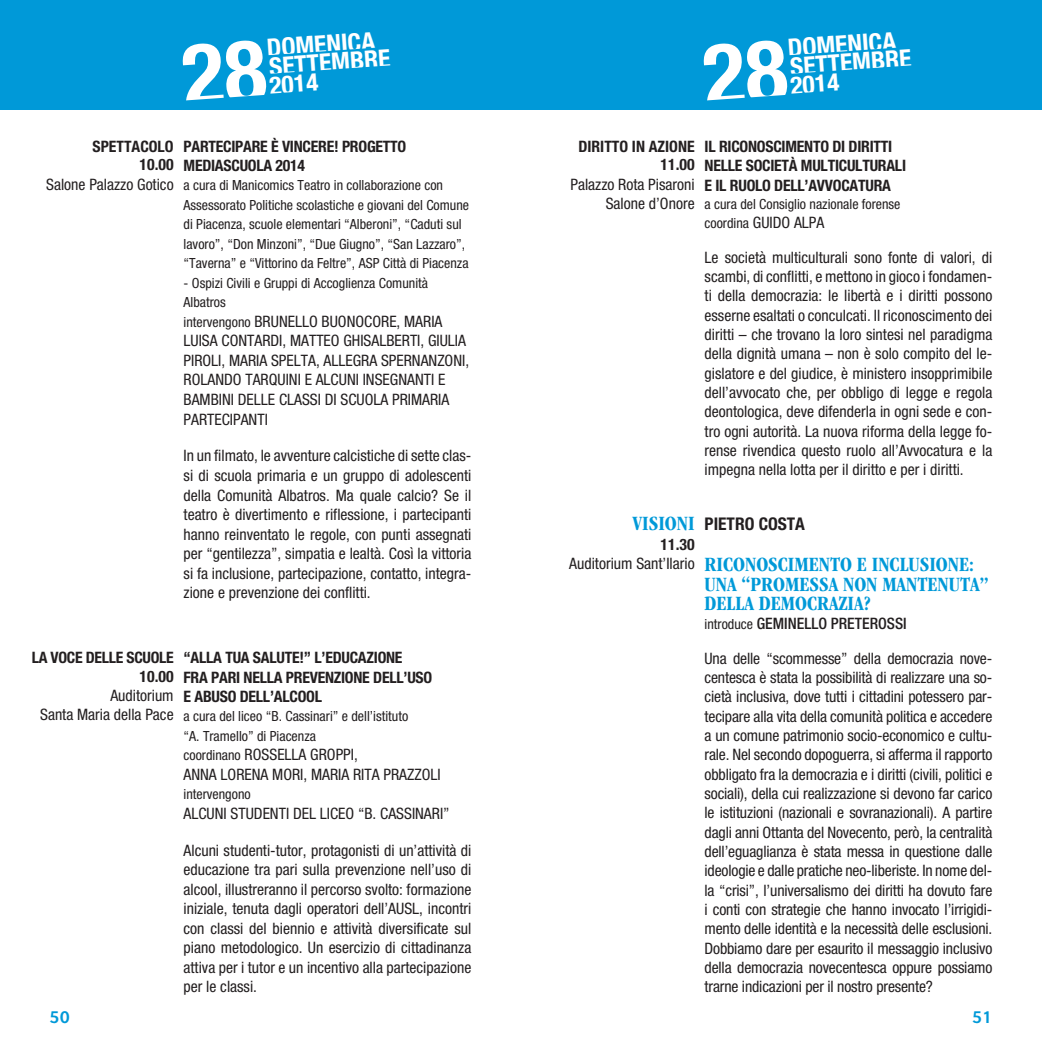
<style>
.page{position:relative;width:1042px;height:1042px;background:#fff}
.page>*{position:absolute;margin:0;border:0;box-sizing:border-box;transform-origin:0 0}
.t1{font:700 condensed 25.38px/18.9px "Helvetica Neue LT Std";color:#fff}
.t2{font:700 condensed 21px/19.4px "ITC Garamond Std";color:#0099d8}
.t3{font:700 condensed 17.5px "Helvetica Neue LT Std";color:#231f20}
.t4{font:condensed 15.75px/19.4px "Helvetica Neue LT Std";color:#231f20}
.t5{font:700 condensed 15.75px/18.4px "Helvetica Neue LT Std";letter-spacing:-.015em;color:#231f20;text-align:right}
.t6{font:700 15.75px "British Council Sans";color:#0099d8}
.t7{font:condensed 14px/19.6px "Helvetica Neue LT Std";color:#231f20}
.s1{font-size:14px}
.s2{font-weight:500}
</style>
<div class="page">
<div style="left:0;top:0;width:521px;height:109px;background:#0099d8"></div>
<div style="left:521px;top:0;width:521px;height:109px;background:#0099d8"></div>
<h1 class="t1" style="left:266px;top:38px;width:110px;rotate:-4deg">DOMENICA</h1>
<h1 class="t1" style="left:267px;top:57px;width:124px;rotate:-4deg">SETTEMBRE<br>2014</h1>
<p class="t5" style="left:93px;top:137px;width:83px">SPETTACOLO<br>10.00</p>
<p class="t4" style="left:46px;top:174px;width:129px">Salone Palazzo Gotico</p>
<p class="t5" style="left:184px;top:136px;width:224px;line-height:19.6px;text-align:left">PARTECIPARE È VINCERE! PROGETTO<br>MEDIASCUOLA 2014</p>
<p class="t7" style="left:184px;top:175px;width:287px">a cura di Manicomics Teatro in collaborazione con Assessorato Politiche scolastiche e giovani del Comune di Piacenza, scuole elementari “Alberoni”, “Caduti sul lavoro”, “Don Minzoni”, “Due Giugno”, “San Lazzaro”, “Taverna” e “Vittorino da Feltre”, ASP Città di Piacenza</p>
<p class="t7" style="left:184px;top:273px;width:246px">- Ospizi Civili e Gruppi di Accoglienza Comunità<br>Albatros</p>
<p class="t4" style="left:184px;top:311px;width:287px"><span class="s1">intervengono</span> BRUNELLO BUONOCORE, MARIA LUISA CONTARDI, MATTEO GHISALBERTI, GIULIA PIROLI, MARIA SPELTA, ALLEGRA SPERNANZONI, ROLANDO TARQUINI E ALCUNI INSEGNANTI E BAMBINI DELLE CLASSI DI SCUOLA PRIMARIA PARTECIPANTI</p>
<p class="t4" style="left:184px;top:446px;width:289px;text-align:justify">In un filmato, le avventure calcistiche di sette clas&shy;si di scuola primaria e un gruppo di adolescenti della Comunità Albatros. Ma quale calcio? Se il teatro è divertimento e riflessione, i partecipanti hanno reinventato le regole, con punti assegnati per “gentilezza”, simpatia e lealtà. Così la vittoria si fa inclusione, partecipazione, contatto, integra&shy;zione e prevenzione dei conflitti.</p>
<p class="t5" style="left:32px;top:648px;width:143px">LA VOCE DELLE SCUOLE<br>10.00</p>
<p class="t4" style="left:40px;top:685px;width:135px;text-align:right">Auditorium<br>Santa Maria della Pace</p>
<p class="t5" style="left:184px;top:647px;width:250px;line-height:19.6px;text-align:left">“ALLA TUA SALUTE!” L’EDUCAZIONE<br>FRA PARI NELLA PREVENZIONE DELL’USO<br>E ABUSO DELL’ALCOOL</p>
<p class="t7" style="left:184px;top:706px;width:226px">a cura del liceo “B. Cassinari” e dell’istituto “A. Tramello” di Piacenza</p>
<p class="t4" style="left:184px;top:744px;width:258px"><span class="s1">coordinano</span> ROSSELLA GROPPI,<br>ANNA LORENA MORI, MARIA RITA PRAZZOLI</p>
<p class="t7" style="left:184px;top:784px;width:69px">intervengono</p>
<p class="t4" style="left:184px;top:803px;width:268px">ALCUNI STUDENTI DEL LICEO “B. CASSINARI”</p>
<p class="t4" style="left:184px;top:840px;width:289px;text-align:justify">Alcuni studenti-tutor, protagonisti di un’attività di educazione tra pari sulla prevenzione nell’uso di alcool, illustreranno il percorso svolto: formazione iniziale, tenuta dagli operatori dell’AUSL, incontri con classi del biennio e attività diversificate sul piano metodologico. Un esercizio di cittadinanza attiva per i tutor e un incentivo alla partecipazione per le classi.</p>
<h1 class="t1" style="left:787px;top:38px;width:110px;rotate:-4deg">DOMENICA</h1>
<h1 class="t1" style="left:788px;top:57px;width:124px;rotate:-4deg">SETTEMBRE<br>2014</h1>
<p class="t5" style="left:578px;top:137px;width:118px">DIRITTO IN AZIONE<br>11.00</p>
<p class="t4" style="left:570px;top:174px;width:126px;text-align:right">Palazzo Rota Pisaroni<br>Salone d’Onore</p>
<p class="t5" style="left:704px;top:136px;width:203px;line-height:19.4px;text-align:left">IL RICONOSCIMENTO DI DIRITTI<br>NELLE SOCIETÀ MULTICULTURALI<br>E IL RUOLO DELL’AVVOCATURA</p>
<p class="t7" style="left:704px;top:194px;width:197px">a cura del Consiglio nazionale forense</p>
<p class="t4" style="left:704px;top:206px;width:289px;line-height:34.3px"><span class="s1">coordina</span> GUIDO ALPA<br>Le società multiculturali sono fonte di valori, di</p>
<p class="t4" style="left:704px;top:267px;width:289px;text-align:justify">scambi, di conflitti, e mettono in gioco i fondamen&shy;ti della democrazia: le libertà e i diritti possono esserne esaltati o conculcati. Il riconoscimento dei diritti – che trovano la loro sintesi nel paradigma della dignità umana – non è solo compito del le&shy;gislatore e del giudice, è ministero insopprimibile dell’avvocato che, per obbligo di legge e regola deontologica, deve difenderla in ogni sede e con&shy;tro ogni autorità. La nuova riforma della legge fo&shy;rense rivendica questo ruolo all’Avvocatura e la impegna nella lotta per il diritto e per i diritti.</p>
<h2 class="t2" style="left:632px;top:514px;width:64px">VISIONI</h2>
<p class="t5" style="left:660px;top:534px;width:36px">11.30</p>
<p class="t4" style="left:569px;top:553px;width:127px">Auditorium Sant’Ilario</p>
<p class="t3" style="left:704px;top:513px;width:102px">PIETRO COSTA</p>
<h2 class="t2" style="left:704px;top:555px;width:285px">RICONOSCIMENTO E INCLUSIONE:<br>UNA “PROMESSA NON MANTENUTA”<br>DELLA DEMOCRAZIA?</h2>
<p class="t4" style="left:704px;top:606px;width:289px;line-height:34.3px"><span class="s1">introduce</span> <span class="s2">GEMINELLO PRETEROSSI<br></span>Una delle “scommesse” della democrazia nove-</p>
<p class="t4" style="left:704px;top:667px;width:289px;text-align:justify">centesca è stata la possibilità di realizzare una so&shy;cietà inclusiva, dove tutti i cittadini potessero par&shy;tecipare alla vita della comunità politica e accedere a un comune patrimonio socio-economico e cultu&shy;rale. Nel secondo dopoguerra, si afferma il rapporto obbligato fra la democrazia e i diritti (civili, politici e sociali), della cui realizzazione si devono far carico le istituzioni (nazionali e sovranazionali). A partire dagli anni Ottanta del Novecento, però, la centralità dell’eguaglianza è stata messa in questione dalle ideologie e dalle pratiche neo-liberiste. In nome del&shy;la “crisi”, l’universalismo dei diritti ha dovuto fare i conti con strategie che hanno invocato l’irrigidi&shy;mento delle identità e la necessità delle esclusioni.<br>Dobbiamo dare per esaurito il messaggio inclusivo della democrazia novecentesca oppure possiamo trarne indicazioni per il nostro presente?</p>
<p class="t6" style="left:50px;top:1007px;width:22px">50</p>
<p class="t6" style="left:972px;top:1007px;width:22px">51</p>
</div>
